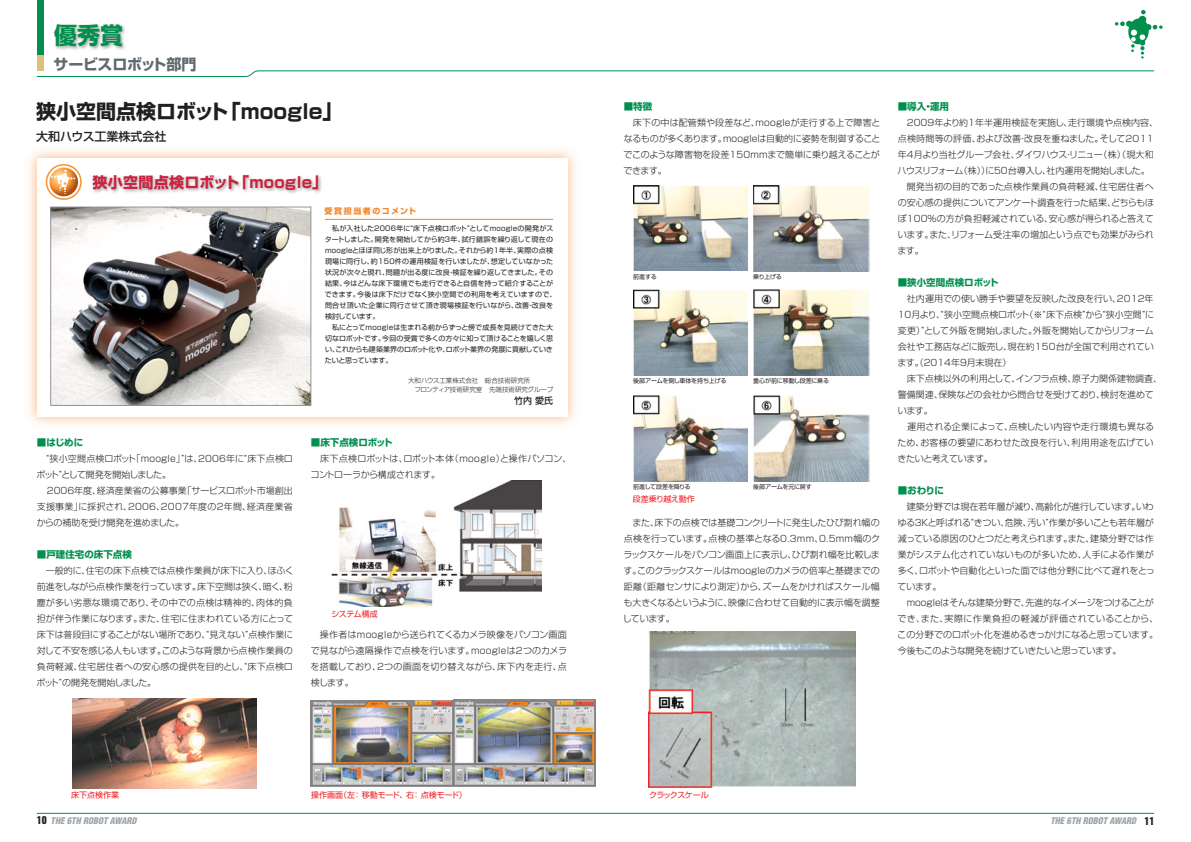
<style>
.page{position:relative;width:1191px;height:842px;background:#fff}
.page>*{position:absolute;margin:0;border:0;box-sizing:border-box;transform-origin:0 0}
.t1{font:700 23px "Shin Go Pr 6 N";color:#008f4d}
.t2{font:700 20px "Shin Go Pr 6 N";color:#231f20}
.t3{font:700 15px "Shin Go Pr 6 N";letter-spacing:.02em;color:#c8233f}
.t4{font:700 15px "Shin Go Pr 6 N";letter-spacing:-.015em;color:#5f696f}
.t5{font:500 12px "Shin Go Pr 6 N";color:#231f20}
.t6{font:700 9.5px "Shin Go Pr 6 N";color:#008f4d}
.t7{font:300 9px/16px "Shin Go Pr 6 N";color:#231f20;text-align:justify}
.t8{font:italic 900 condensed 9px "Helvetica";color:#9da5ab}
.t9{font:300 9px "Shin Go Pr 6 N";letter-spacing:.02em;color:#231f20}
.t10{font:300 9px "Shin Go Pr 6 N";letter-spacing:.025em;color:#231f20}
.t11{font:300 9px "Shin Go Pr 6 N";letter-spacing:-.09em;color:#231f20}
.t12{font:300 9px "Shin Go Pr 6 N";letter-spacing:-.03em;color:#231f20}
.t13{font:500 9px "Shin Go Pr 6 N";color:#231f20}
.t14{font:8px "Shin Go Pr 6 N";letter-spacing:-.01em;color:#ee1d23}
.t15{font:700 8px "Shin Go Pr 6 N";letter-spacing:.2em;color:#f58220}
.t16{font:8px "Shin Go Pr 6 N";letter-spacing:-.075em;color:#ee1d23}
.t17{font:7px/11px "Shin Go Pr 6 N";letter-spacing:.01em;color:#231f20}
.t18{font:300 6.5px/9px "Shin Go Pr 6 N";color:#231f20}
.t19{font:6px "Shin Go Pr 6 N";letter-spacing:-.03em;color:#231f20}
.s1{font-family:"Helvetica Inserat";font-weight:400;font-style:normal;font-stretch:normal;font-size:10px;color:#231f20}
</style>
<div class="page">
<img style="left:72px;top:698px;width:185px;height:90px">
<img style="left:331px;top:480px;width:210px;height:126px">
<img style="left:753px;top:395px;width:116px;height:86px">
<img style="left:633px;top:395px;width:114px;height:87px">
<img style="left:753px;top:289px;width:116px;height:86px">
<img style="left:753px;top:185px;width:116px;height:86px">
<img style="left:633px;top:185px;width:114px;height:86px">
<img style="left:648px;top:632px;width:207px;height:155px">
<img style="left:311px;top:700px;width:141px;height:87px">
<img style="left:454px;top:700px;width:141px;height:86px">
<img style="left:633px;top:289px;width:115px;height:86px">
<hr style="left:37px;top:813px;width:1117px;height:1px;background:#008f4d">
<div style="left:37px;top:0;width:6px;height:71px;background:#008f4d"></div>
<div style="left:37px;top:56px;width:6px;height:15px;background:#dbc27c"></div>
<svg style="left:1115px;top:10px;width:47px;height:49px"></svg>
<svg style="left:36px;top:70px;width:1118px;height:7px"></svg>
<img style="left:92px;top:175px;width:230px;height:19px">
<svg style="left:49px;top:168px;width:29px;height:28px"></svg>
<svg style="left:51px;top:170px;width:24px;height:24px"></svg>
<div style="left:46px;top:164px;width:36px;height:36px;border:2px solid #f79332;border-radius:50%"></div>
<img style="left:53px;top:209px;width:256px;height:195px">
<div style="left:51px;top:207px;width:260px;height:199px;border:1px solid #939598"></div>
<img style="left:54px;top:23px;width:71px;height:27px">
<hr style="left:325px;top:219px;width:228px;height:1px;background:#f58220">
<p class="t1" style="left:54px;top:17px;width:71px">優秀賞</p>
<p class="t4" style="left:53px;top:52px;width:144px">サービスロボット部門</p>
<p class="t2" style="left:36px;top:96px;width:308px">狭小空間点検ロボット「moogle」</p>
<p class="t5" style="left:36px;top:127px;width:132px">大和ハウス工業株式会社</p>
<p class="t3" style="left:93px;top:170px;width:236px">狭小空間点検ロボット「moogle」</p>
<p class="t15" style="left:324px;top:204px;width:93px">受賞担当者のコメント</p>
<p class="t17" style="left:325px;top:223px;width:233px;text-indent:7px">私が入社した2006年に“床下点検ロボット”としてmoogleの開発がスタートしました。開発を開始してから約3年、試行錯誤を繰り返して現在のmoogleとほぼ同じ形が出来上がりました。それから約１年半、実際の点検現場に同行し、約150件の運用検証を行いましたが、想定していなかった状況が次々と現れ、問題が出る度に改良・検証を繰り返してきました。その結果、今はどんな床下環境でも走行できると自信を持って紹介することができます。今後は床下だけでなく狭小空間での利用を考えていますので、問合せ頂いた企業に同行させて頂き現場検証を行いながら、改善・改良を検討しています。<br>　私にとってmoogleは生まれる前からずっと傍で成長を見続けてきた大切なロボットです。今回の受賞で多くの方々に知って頂けることを嬉しく思い、これからも建築業界のロボット化や、ロボット業界の発展に貢献していきたいと思っています。</p>
<p class="t6" style="left:37px;top:435px;width:48px">■はじめに</p>
<p class="t9" style="left:37px;top:451px;width:257px">　“狭小空間点検ロボット「moogle」”は、2006年に“床下点検ロ</p>
<p class="t11" style="left:37px;top:467px;width:136px">ボット”として開発を開始しました。</p>
<p class="t7" style="left:47px;top:482px;width:247px">2006年度、経済産業省の公募事業「サービスロボット市場創出</p>
<p class="t10" style="left:37px;top:499px;width:257px">支援事業」に採択され、2006、2007年度の2年間、経済産業省</p>
<p class="t12" style="left:37px;top:515px;width:149px">からの補助を受け開発を進めました。</p>
<p class="t6" style="left:37px;top:547px;width:97px">■戸建住宅の床下点検</p>
<p class="t7" style="left:37px;top:562px;width:259px">　一般的に、住宅の床下点検では点検作業員が床下に入り、ほふく前進をしながら点検作業を行っています。床下空間は狭く、暗く、粉塵が多い劣悪な環境であり、その中での点検は精神的、肉体的負担が伴う作業になります。また、住宅に住まわれている方にとって床下は普段目にすることがない場所であり、“見えない”点検作業に対して不安を感じる人もいます。このような背景から点検作業員の負荷軽減、住宅居住者への安心感の提供を目的とし、“床下点検ロボット”の開発を開始しました。</p>
<p class="t18" style="left:408px;top:376px;width:147px">大和ハウス工業株式会社　総合技術研究所　　　　フロンティア技術研究室　先端技術研究グループ</p>
<p class="t13" style="left:514px;top:393px;width:40px">竹内 愛氏</p>
<p class="t6" style="left:311px;top:435px;width:83px">■床下点検ロボット</p>
<p class="t7" style="left:310px;top:450px;width:263px;text-indent:10px">床下点検ロボットは、ロボット本体（moogle）と操作パソコン、コントローラから構成されます。</p>
<p class="t14" style="left:331px;top:607px;width:48px">システム構成</p>
<p class="t7" style="left:310px;top:626px;width:258px;text-indent:9px">操作者はmoogleから送られてくるカメラ映像をパソコン画面で見ながら遠隔操作で点検を行います。moogleは2つのカメラを搭載しており、2つの画面を切り替えながら、床下内を走行、点検します。</p>
<p class="t14" style="left:71px;top:789px;width:49px">床下点検作業</p>
<p class="t14" style="left:311px;top:788px;width:157px">操作画面（左： 移動モード、右： 点検モード）</p>
<p class="t6" style="left:624px;top:99px;width:30px">■特徴</p>
<p class="t7" style="left:623px;top:114px;width:258px">　床下の中は配管類や段差など、moogleが走行する上で障害となるものが多くあります。moogleは自動的に姿勢を制御することでこのような障害物を段差150mmまで簡単に乗り越えることができます。</p>
<p class="t19" style="left:633px;top:272px;width:25px">前進する</p>
<p class="t19" style="left:753px;top:272px;width:30px">乗り上げる</p>
<p class="t19" style="left:633px;top:376px;width:95px">後部アームを倒し車体を持ち上げる</p>
<p class="t19" style="left:753px;top:376px;width:77px">重心が前に移動し段差に乗る</p>
<p class="t19" style="left:633px;top:482px;width:59px">前進して段差を降りる</p>
<p class="t19" style="left:753px;top:482px;width:60px">後部アームを元に戻す</p>
<p class="t14" style="left:633px;top:493px;width:64px">段差乗り越え動作</p>
<p class="t7" style="left:623px;top:514px;width:259px">　また、床下の点検では基礎コンクリートに発生したひび割れ幅の点検を行っています。点検の基準となる0.3mm、0.5mm幅のクラックスケールをパソコン画面上に表示し、ひび割れ幅を比較します。このクラックスケールはmoogleのカメラの倍率と基礎までの距離（距離センサにより測定）から、ズームをかければスケール幅も大きくなるというように、映像に合わせて自動的に表示幅を調整しています。</p>
<p class="t6" style="left:897px;top:99px;width:53px">■導入・運用</p>
<p class="t7" style="left:897px;top:114px;width:262px;text-align:left">　2009年より約1年半運用検証を実施し、走行環境や点検内容、点検時間等の評価、および改善・改良を重ねました。そして2011年4月より当社グループ会社、ダイワハウス・リニュー（株）（現大和ハウスリフォーム（株））に50台導入し、社内運用を開始しました。　開発当初の目的であった点検作業員の負荷軽減、住宅居住者への安心感の提供についてアンケート調査を行った結果、どちらもほぼ100％の方が負担軽減されている、安心感が得られると答えています。また、リフォーム受注率の増加という点でも効果がみられます。</p>
<p class="t6" style="left:897px;top:275px;width:102px">■狭小空間点検ロボット</p>
<p class="t7" style="left:897px;top:290px;width:266px;text-align:left">　社内運用での使い勝手や要望を反映した改良を行い、2012年<br>10月より、“狭小空間点検ロボット（※“床下点検”から“狭小空間”に変更）”として外販を開始しました。外販を開始してからリフォーム会社や工務店などに販売し、現在約150台が全国で利用されています。（2014年9月末現在）<br>　床下点検以外の利用として、インフラ点検、原子力関係建物調査、警備関連、保険などの会社から問合せを受けており、検討を進めています。<br>　運用される企業によって、点検したい内容や走行環境も異なるため、お客様の要望にあわせた改良を行い、利用用途を広げていきたいと考えています。</p>
<p class="t6" style="left:897px;top:483px;width:48px">■おわりに</p>
<p class="t7" style="left:897px;top:498px;width:263px;text-align:left">　建築分野では現在若年層が減り、高齢化が進行しています。いわゆる3Kと呼ばれる“きつい、危険、汚い”作業が多いことも若年層が減っている原因のひとつだと考えられます。また、建築分野では作業がシステム化されていないものが多いため、人手による作業が多く、ロボットや自動化といった面では他分野に比べて遅れをとっています。<br>　moogleはそんな建築分野で、先進的なイメージをつけることができ、また、実際に作業負担の軽減が評価されていることから、この分野でのロボット化を進めるきっかけになると思っています。今後もこのような開発を続けていきたいと思っています。</p>
<p class="t16" style="left:649px;top:788px;width:61px">クラックスケール</p>
<p class="t8" style="left:37px;top:815px;width:101px"><span class="s1">10</span> THE 6TH ROBOT AWARD</p>
<p class="t8" style="left:1050px;top:815px;width:106px">THE 6TH ROBOT AWARD <span class="s1">11</span></p>
</div>
